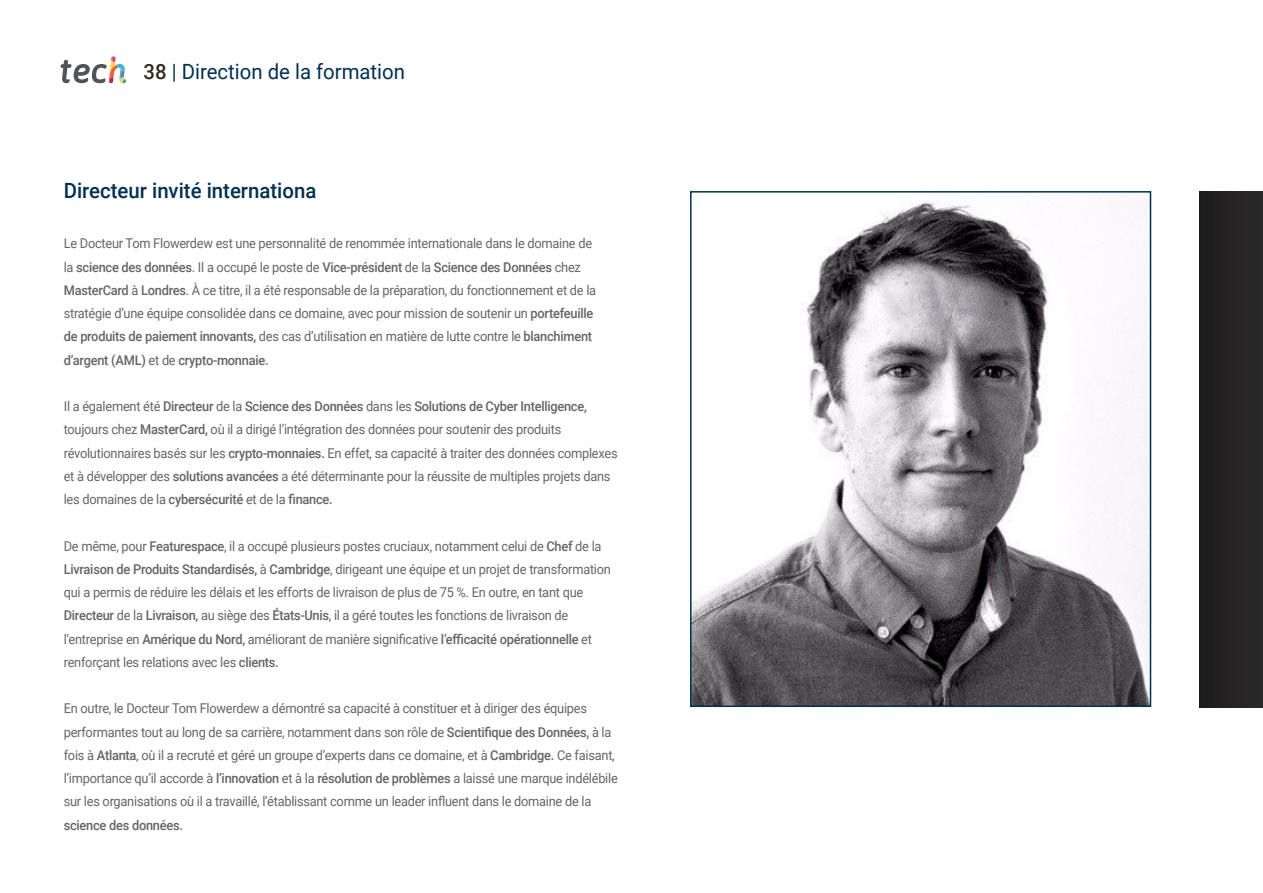
<style>
.page{position:relative;width:1263px;height:893px;background:#fff}
.page>*{position:absolute;margin:0;border:0;box-sizing:border-box;transform-origin:0 0}
.t1{font:500 21px "Roboto";color:#003050}
.t2{font:21px "Roboto";color:#003050}
.t3{font:13.5px/23.2px "Roboto";letter-spacing:-.02em;color:#656565;scale:.95 1}
.t4{font:500 13.5px "Roboto";letter-spacing:-.02em;color:#656565;scale:.95 1}
.s1{font-weight:500;color:#312e20}
.s2{font-weight:500}
</style>
<div class="page">
<svg style="left:61px;top:57px;width:65px;height:27px"></svg>
<div style="left:1199px;top:191px;width:64px;height:516px;background:#242223"></div>
<img style="left:693px;top:200px;width:455px;height:504px">
<div style="left:690px;top:191px;width:461px;height:516px;border:2px solid #003050"></div>
<h1 class="t2" style="left:144px;top:57px;width:263px"><span class="s1">38</span> | Direction de la formation</h1>
<h1 class="t1" style="left:64px;top:176px;width:254px">Directeur invité internationa</h1>
<p class="t3" style="left:64px;top:232px;width:562px">Le Docteur Tom Flowerdew est une personnalité de renommée internationale dans le domaine de la <span class="s2">science des données</span>. Il a occupé le poste de <span class="s2">Vice-président</span> de la <span class="s2">Science des Données</span> chez <span class="s2">MasterCard</span> à <span class="s2">Londres</span>. À ce titre, il a été responsable de la préparation, du fonctionnement et de la stratégie d’une équipe consolidée dans ce domaine, avec pour mission de soutenir un <span class="s2">portefeuille de produits de paiement innovants,</span> des cas d’utilisation en matière de lutte contre le <span class="s2">blanchiment d’argent (AML)</span> et de <span class="s2">crypto-monnaie.</span></p>
<p class="t3" style="left:64px;top:394px;width:584px">Il a également été <span class="s2">Directeur</span> de la <span class="s2">Science des Données</span> dans les <span class="s2">Solutions de Cyber Intelligence, </span>toujours chez <span class="s2">MasterCard,</span> où il a dirigé l’intégration des données pour soutenir des produits révolutionnaires basés sur les <span class="s2">crypto-monnaies.</span> En effet, sa capacité à traiter des données complexes et à développer des <span class="s2">solutions avancées</span> a été déterminante pour la réussite de multiples projets dans les domaines de la <span class="s2">cybersécurité</span> et de la <span class="s2">finance.</span></p>
<p class="t3" style="left:64px;top:534px;width:577px">De même, pour <span class="s2">Featurespace</span>, il a occupé plusieurs postes cruciaux, notamment celui de <span class="s2">Chef</span> de la <span class="s2">Livraison de Produits Standardisés,</span> à <span class="s2">Cambridge</span>, dirigeant une équipe et un projet de transformation qui a permis de réduire les délais et les efforts de livraison de plus de 75 %. En outre, en tant que <span class="s2">Directeur</span> de la <span class="s2">Livraison,</span> au siège des <span class="s2">États-Unis</span>, il a géré toutes les fonctions de livraison de l’entreprise en <span class="s2">Amérique du Nord,</span> améliorant de manière significative <span class="s2">l’efficacité opérationnelle</span> et renforçant les relations avec les <span class="s2">clients.</span></p>
<p class="t3" style="left:64px;top:697px;width:585px">En outre, le Docteur Tom Flowerdew a démontré sa capacité à constituer et à diriger des équipes performantes tout au long de sa carrière, notamment dans son rôle de <span class="s2">Scientifique des Données,</span> à la fois à <span class="s2">Atlanta</span>, où il a recruté et géré un groupe d’experts dans ce domaine, et à <span class="s2">Cambridge.</span> Ce faisant, l’importance qu’il accorde à <span class="s2">l’innovation</span> et à la <span class="s2">résolution de problèmes</span> a laissé une marque indélébile sur les organisations où il a travaillé, l’établissant comme un leader influent dans le domaine de la</p>
<p class="t4" style="left:64px;top:815px;width:127px">science des données.</p>
</div>
